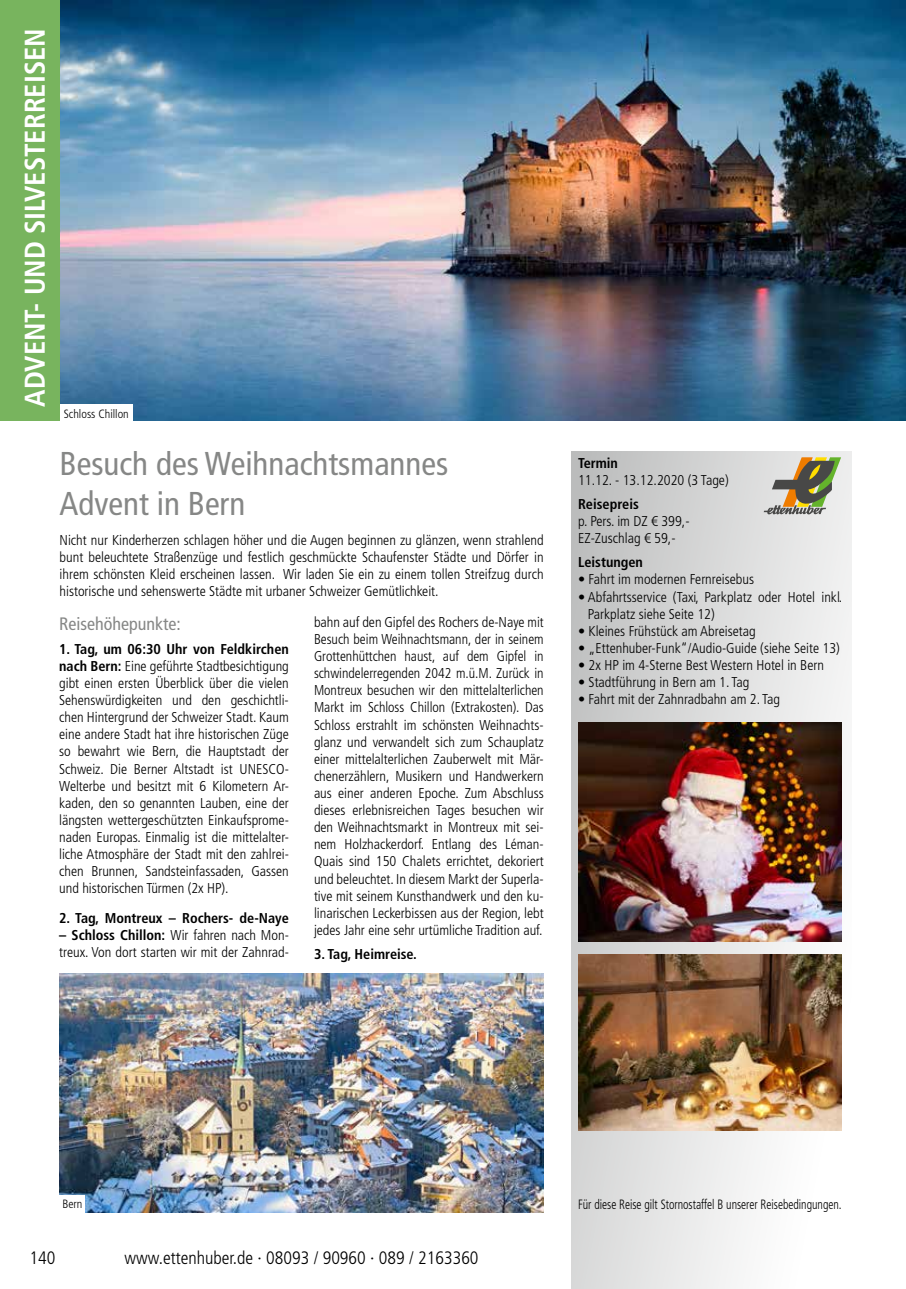
<style>
.page{position:relative;width:906px;height:1289px;background:#fff}
.page>*{position:absolute;margin:0;border:0;box-sizing:border-box;transform-origin:0 0}
.t1{font:condensed 33px/39.6px "Frutiger LT Pro";color:#868786}
.t2{font:700 condensed 28.5px "Frutiger LT Pro";color:#fff}
.t3{font:300 condensed 18px "Frutiger LT Pro";color:#000}
.t4{font:condensed 18px "Frutiger LT Pro";color:#868786}
.t5{font:300 condensed 14.25px/17.1px "Frutiger LT Pro";color:#000;text-align:justify}
.t6{font:700 condensed 14.25px "Frutiger LT Pro";color:#000}
.t7{font:300 condensed 13.5px "Frutiger LT Pro";color:#000;scale:.87 1}
.t8{font:300 condensed 12px "Frutiger LT Pro";color:#000}
.s1{font-weight:700}
</style>
<div class="page">
<svg style="left:571px;top:451px;width:280px;height:837px"></svg>
<img style="left:578px;top:722px;width:263px;height:219px">
<img style="left:60px;top:0;width:846px;height:421px">
<img style="left:60px;top:973px;width:484px;height:239px">
<img style="left:578px;top:954px;width:263px;height:175px">
<div style="left:60px;top:1195px;width:25px;height:17px;background:#fff"></div>
<div style="left:60px;top:405px;width:73px;height:17px;background:#fff"></div>
<div style="left:0;top:0;width:60px;height:422px;background:#78b45e"></div>
<svg style="left:763px;top:457px;width:78px;height:57px;background:#a6a288"></svg>
<h2 class="t2" style="left:18px;top:406px;width:380px;rotate:-90deg">ADVENT- UND SILVESTERREISEN</h2>
<h2 class="t2" style="left:18px;top:219px;width:161px;rotate:-90deg">TÄDTEREISEN</h2>
<h2 class="t2" style="left:18px;top:375px;width:65px;rotate:-90deg">KURZ</h2>
<p class="t8" style="left:64px;top:407px;width:66px">Schloss Chillon</p>
<h1 class="t1" style="left:60px;top:444px;width:390px">Besuch des Weihnachtsmannes<br>Advent in Bern</h1>
<p class="t5" style="left:60px;top:532px;width:485px">Nicht nur Kinderherzen schlagen höher und die Augen beginnen zu glänzen, wenn strahlend bunt beleuchtete Straßenzüge und festlich geschmückte Schaufenster Städte und Dörfer in ihrem schönsten Kleid erscheinen lassen. Wir laden Sie ein zu einem tollen Streifzug durch historische und sehenswerte Städte mit urbaner Schweizer Gemütlichkeit.</p>
<p class="t4" style="left:59px;top:613px;width:123px">Reisehöhepunkte:</p>
<p class="t5" style="left:59px;top:640px;width:231px"><span class="s1">1. Tag, um 06:30 Uhr von Feldkirchen nach Bern:</span> Eine geführte Stadtbesichtigung gibt einen ersten Überblick über die vielen Sehenswürdigkeiten und den geschichtli&shy;chen Hintergrund der Schweizer Stadt. Kaum eine andere Stadt hat ihre historischen Züge so bewahrt wie Bern, die Hauptstadt der Schweiz. Die Berner Altstadt ist UNESCO-Welterbe und besitzt mit 6 Kilometern Ar&shy;kaden, den so genannten Lauben, eine der längsten wettergeschützten Einkaufsprome&shy;naden Europas. Einmalig ist die mittelalter&shy;liche Atmosphäre der Stadt mit den zahlrei&shy;chen Brunnen, Sandsteinfassaden, Gassen und historischen Türmen (2x HP).</p>
<p class="t6" style="left:59px;top:909px;width:231px">2. Tag, Montreux – Rochers- de-Naye</p>
<p class="t5" style="left:59px;top:927px;width:231px"><span class="s1">– Schloss Chillon:</span> Wir fahren nach Mon&shy;treux. Von dort starten wir mit der Zahnrad-</p>
<p class="t5" style="left:314px;top:613px;width:231px">bahn auf den Gipfel des Rochers de-Naye mit Besuch beim Weihnachtsmann, der in seinem Grottenhüttchen haust, auf dem Gipfel in schwindelerregenden 2042 m.ü .M. Zurück in Montreux besuchen wir den mittelalterlichen Markt im Schloss Chillon (Extrakosten). Das Schloss erstrahlt im schönsten Weihnachts&shy;glanz und verwandelt sich zum Schauplatz einer mittelalterlichen Zauberwelt mit Mär&shy;chenerzählern, Musikern und Handwerkern aus einer anderen Epoche. Zum Abschluss dieses erlebnisreichen Tages besuchen wir den Weihnachtsmarkt in Montreux mit sei&shy;nem Holzhackerdorf. Entlang des Léman-Quais sind 150 Chalets errichtet, dekoriert und beleuchtet. In diesem Markt der Superla&shy;tive mit seinem Kunsthandwerk und den ku&shy;linarischen Leckerbissen aus der Region, lebt jedes Jahr eine sehr urtümliche Tradition auf.</p>
<p class="t6" style="left:314px;top:945px;width:104px">3. Tag, Heimreise.</p>
<p class="t6" style="left:578px;top:454px;width:41px">Termin</p>
<p class="t5" style="left:578px;top:472px;width:152px">11.12. - 13.12.2020 (3 Tage)</p>
<p class="t6" style="left:578px;top:495px;width:62px">Reisepreis</p>
<p class="t5" style="left:578px;top:513px;width:113px">p. Pers. im DZ € 399,-<br>EZ-Zuschlag € 59,-</p>
<p class="t6" style="left:578px;top:554px;width:66px">Leistungen</p>
<p class="t5" style="left:578px;top:571px;width:178px">• Fahrt im modernen Fernreisebus</p>
<p class="t5" style="left:588px;top:588px;width:256px;text-indent:-10px">• Abfahrtsservice (Taxi, Parkplatz oder Hotel inkl.<br>Parkplatz siehe Seite 12)</p>
<p class="t5" style="left:578px;top:622px;width:179px">• Kleines Frühstück am Abreisetag</p>
<p class="t5" style="left:578px;top:639px;width:263px">• „Ettenhuber-Funk“/Audio-Guide (siehe Seite 13)</p>
<p class="t5" style="left:578px;top:656px;width:247px">• 2x HP im 4-Sterne Best Western Hotel in Bern</p>
<p class="t5" style="left:578px;top:673px;width:173px">• Stadtfü hrung in Bern am 1. Tag</p>
<p class="t5" style="left:578px;top:691px;width:204px">• Fahrt mit der Zahnradbahn am 2. Tag</p>
<p class="t8" style="left:62px;top:1197px;width:22px">Bern</p>
<p class="t3" style="left:29px;top:1247px;width:27px">140</p>
<p class="t3" style="left:125px;top:1247px;width:355px">www.ettenhuber.de · 08093 / 90960 · 089 / 2163360</p>
<p class="t7" style="left:578px;top:1196px;width:305px">Für diese Reise gilt Stornostaffel B unserer Reisebedingungen.</p>
</div>
